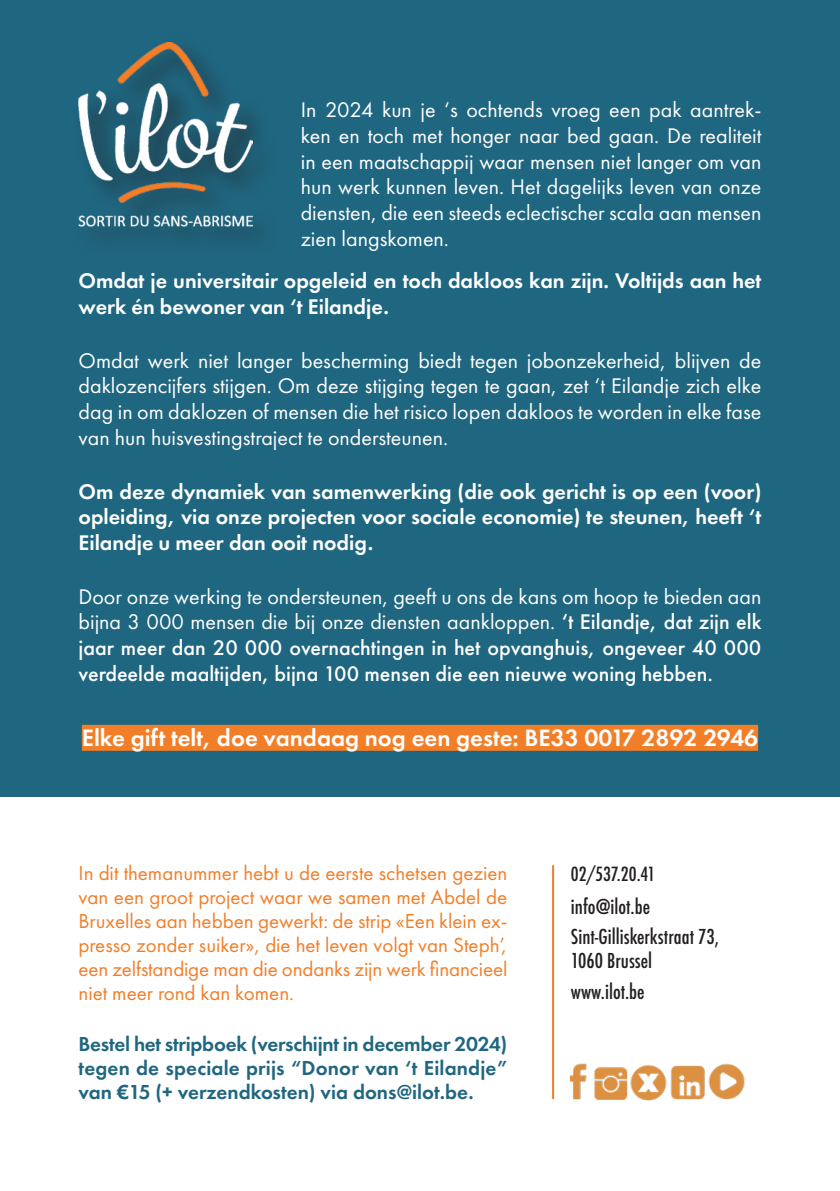
<style>
.page{position:relative;width:840px;height:1191px;background:#fff}
.page>*{position:absolute;margin:0;border:0;box-sizing:border-box;transform-origin:0 0}
.t1{font:600 24.6px "Futura PT";color:#fff}
.t2{font:22px/25.6px "Futura PT";color:#fff;text-align:justify}
.t3{font:500 22px/25.6px "Futura PT";color:#fff;text-align:justify}
.t4{font:600 22px/25.6px "Futura PT";color:#fff}
.t5{font:21px/24px "Futura PT";letter-spacing:-.005em;color:#f27e28;text-align:justify}
.t6{font:600 21px/24px "Futura PT";color:#1f6680;text-align:justify}
.t7{font:500 condensed 20px/24px "Futura";color:#231f20}
.t8{font:500 condensed 19px "Futura";color:#231f20}
.s1{font-weight:400}
</style>
<div class="page">
<div style="left:0;top:0;width:839px;height:797px;background:#1f6680"></div>
<div style="left:82px;top:725px;width:675px;height:26px;background:#f27e28"></div>
<img style="left:570px;top:1063px;width:17px;height:36px">
<img style="left:594px;top:1067px;width:34px;height:32px">
<img style="left:630px;top:1065px;width:37px;height:35px">
<img style="left:670px;top:1063px;width:74px;height:36px">
<hr style="left:551px;top:865px;width:2px;height:234px;background:#f27e28">
<img style="left:78px;top:42px;width:174px;height:188px">
<p class="t2" style="left:300px;top:97px;width:462px">In 2024 kun je ‘s ochtends vroeg een pak aantrek&shy;ken en toch met honger naar bed gaan. De realiteit in een maatschappij waar mensen niet langer om van hun werk kunnen leven. Het dagelijks leven van onze diensten, die een steeds eclectischer scala aan mensen zien langskomen.</p>
<p class="t4" style="left:78px;top:268px;width:684px">Omdat je universitair opgeleid en toch dakloos kan zijn. Voltijds aan het werk én bewoner van ‘t Eilandje.</p>
<p class="t2" style="left:78px;top:347px;width:684px">Omdat werk niet langer bescherming biedt tegen jobonzekerheid, blijven de daklozencijfers stijgen. Om deze stijging tegen te gaan, zet ‘t Eilandje zich elke dag in om daklozen of mensen die het risico lopen dakloos te worden in elke fase van hun huisvestingstraject te ondersteunen.</p>
<p class="t4" style="left:78px;top:478px;width:684px;text-align:justify">Om deze dynamiek van samenwerking (die ook gericht is op een (voor) opleiding, via onze projecten voor sociale economie) te steunen, heeft ‘t Eilandje u meer dan ooit nodig.</p>
<p class="t3" style="left:78px;top:583px;width:684px"><span class="s1">Door onze werking te ondersteunen, geeft u ons de kans om hoop te bieden aan bijna 3 000 mensen die bij onze diensten aankloppen.</span> ‘t Eilandje, dat zijn elk jaar meer dan 20 000 overnachtingen in het opvanghuis, ongeveer 40 000 verdeelde maaltijden, bijna 100 mensen die een nieuwe woning hebben.</p>
<p class="t1" style="left:82px;top:722px;width:677px">Elke gift telt, doe vandaag nog een geste: BE33 0017 2892 2946</p>
<p class="t5" style="left:78px;top:861px;width:430px">In dit themanummer hebt u de eerste schetsen gezien van een groot project waar we samen met Abdel de Bruxelles aan hebben gewerkt: de strip «Een klein ex&shy;presso zonder suiker», die het leven volgt van Steph’, een zelfstandige man die ondanks zijn werk financieel niet meer rond kan komen.</p>
<p class="t6" style="left:78px;top:1031px;width:430px">Bestel het stripboek (verschijnt in december 2024) tegen de speciale prijs “Donor van ‘t Eilandje” van €15 (+ verzendkosten) via dons@ilot.be.</p>
<p class="t8" style="left:570px;top:861px;width:86px">02/537.20.41</p>
<p class="t7" style="left:570px;top:894px;width:81px">info@ilot.be</p>
<p class="t7" style="left:570px;top:925px;width:149px">Sint-Gilliskerkstraat 73,<br>1060 Brussel</p>
<p class="t7" style="left:570px;top:979px;width:75px">www.ilot.be</p>
</div>
